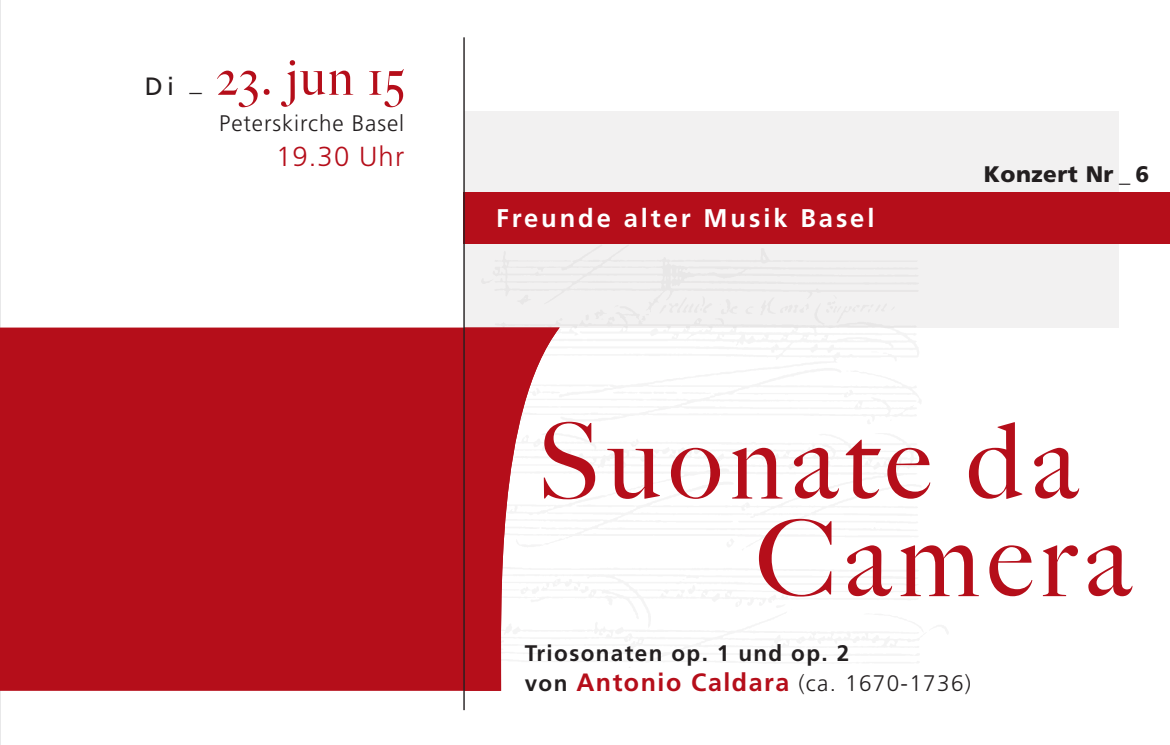
<style>
.page{position:relative;width:1170px;height:745px;background:#fff}
.page>*{position:absolute;margin:0;border:0;box-sizing:border-box;transform-origin:0 0}
.t1{font:500 105px "Big Caslon";letter-spacing:.07em;color:#b50e1a}
.t2{font:500 50px "Big Caslon";letter-spacing:.03em;color:#b50e1a}
.t3{font:300 27.5px "Frutiger";letter-spacing:.04em;color:#b50e1a}
.t4{font:700 25.5px "Frutiger";letter-spacing:.115em;color:#fff}
.t5{font:700 25px "Frutiger";letter-spacing:.06em;color:#b50e1a}
.t6{font:700 22.5px "Frutiger";letter-spacing:.06em;color:#231f20}
.t7{font:300 22.5px "Frutiger";letter-spacing:.04em;color:#231f20}
.t8{font:900 22.5px "Frutiger";letter-spacing:.02em;color:#231f20}
.s1{font-family:"Frutiger";font-weight:400;font-size:25px;color:#231f20}
.s2{font-size:22.5px;color:#231f20}
.s3{font-weight:300;font-size:22.5px;color:#231f20}
</style>
<div class="page">
<hr style="left:0;top:0;width:1px;height:744px;background:#d1d2d4">
<div style="left:0;top:327px;width:463px;height:363px;background:#b50e1a"></div>
<div style="left:464px;top:111px;width:654px;height:216px;background:#f2f1f1"></div>
<img style="left:465px;top:243px;width:489px;height:420px">
<div style="left:463px;top:192px;width:706px;height:51px;background:#b50e1a"></div>
<svg style="left:464px;top:327px;width:95px;height:363px"></svg>
<hr style="left:463px;top:37px;width:1px;height:672px;background:#231f20">
<p class="t2" style="left:145px;top:48px;width:261px"><span class="s1">Di _</span> 23. jun 15</p>
<p class="t7" style="left:219px;top:111px;width:186px">Peterskirche Basel</p>
<p class="t3" style="left:276px;top:141px;width:130px">19.30 Uhr</p>
<p class="t4" style="left:496px;top:203px;width:380px">Freunde alter Musik Basel</p>
<p class="t8" style="left:983px;top:161px;width:167px">Konzert Nr _ 6</p>
<p class="t1" style="left:537px;top:400px;width:541px">Suonate da</p>
<p class="t1" style="left:756px;top:497px;width:376px">Camera</p>
<p class="t6" style="left:524px;top:639px;width:326px">Triosonaten op. 1 und op. 2</p>
<p class="t5" style="left:524px;top:667px;width:448px"><span class="s2">von</span> Antonio Caldara <span class="s3">(ca. 1670-1736)</span></p>
</div>
